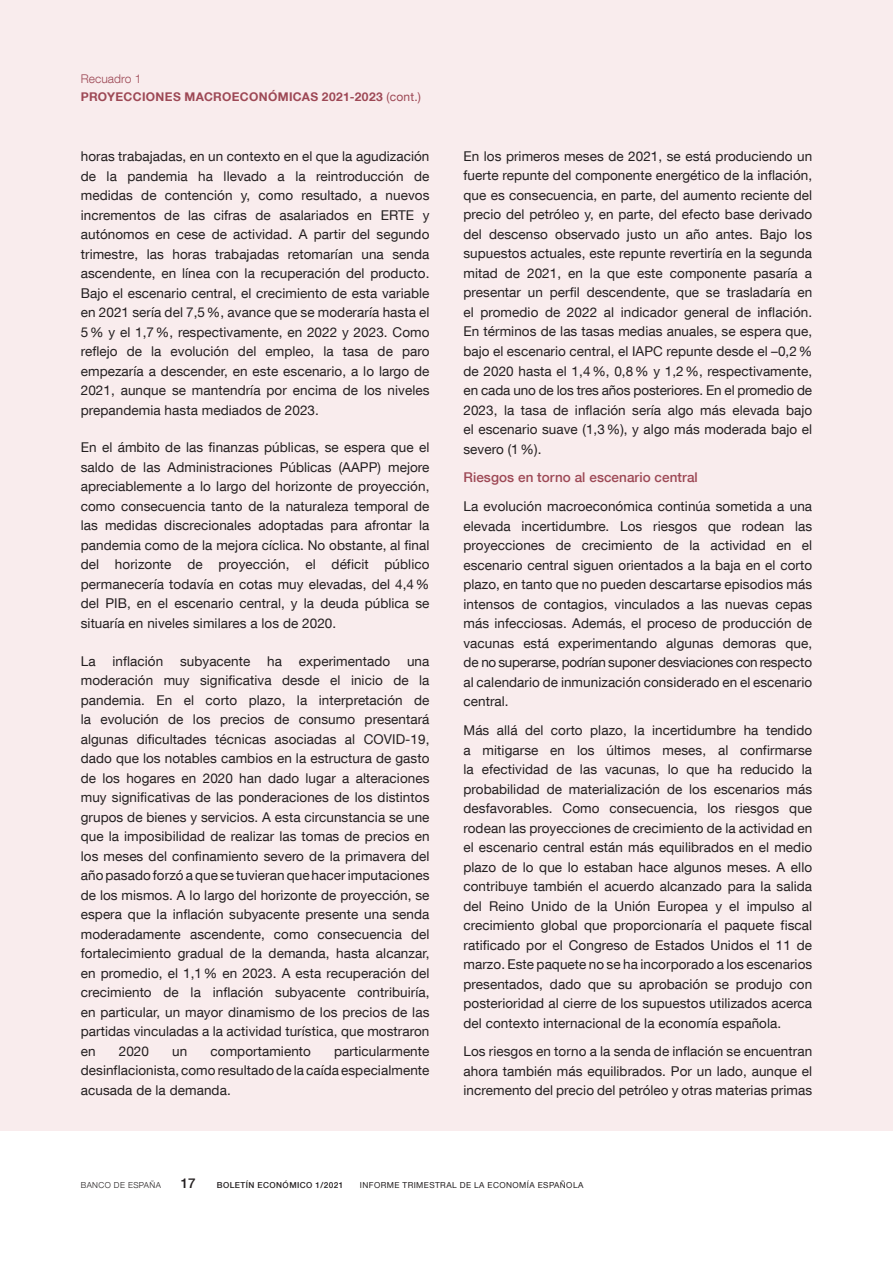
<style>
.page{position:relative;width:893px;height:1263px;background:#fff}
.page>*{position:absolute;margin:0;border:0;box-sizing:border-box;transform-origin:0 0}
.Texto_recuadro{font:13.5px/19.5px "Bd E Neue Helvetica";letter-spacing:.005em;color:#231f20;text-align:justify}
.Ladillo_recuadro_1{font:500 13.5px "Bd E Neue Helvetica";letter-spacing:.005em;color:#9d4855}
.t1{font:500 13.5px "Bd E Neue Helvetica";color:#231f20}
.Título_recuadro{font:700 12px "Bd E Neue Helvetica";letter-spacing:.03em;color:#9d4855}
.Numero_recuadro{font:300 12px "Bd E Neue Helvetica";letter-spacing:.005em;color:#9d4855}
.t2{font:8.25px "Bd E Neue Helvetica";letter-spacing:.05em;color:#231f20}
.t3{font:500 8.25px "Bd E Neue Helvetica";letter-spacing:.05em;color:#231f20}
.t4{font:300 8.25px "Bd E Neue Helvetica";letter-spacing:.05em;color:#231f20}
.s1{font-weight:400}
</style>
<div class="page">
<div style="left:0;top:0;width:893px;height:1131px;background:#f9eced"></div>
<p class="Numero_recuadro" style="left:81px;top:72px;width:62px">Recuadro 1</p>
<p class="Título_recuadro" style="left:81px;top:90px;width:342px">PROYECCIONES MACROECONÓMICAS 2021-2023 <span class="s1">(cont.)</span></p>
<p class="Texto_recuadro" style="left:81px;top:146px;width:350px">horas trabajadas, en un contexto en el que la agudización de la pandemia ha llevado a la reintroducción de medidas de contención y, como resultado, a nuevos incrementos de las cifras de asalariados en ERTE y autónomos en cese de actividad. A partir del segundo trimestre, las horas trabajadas retomarían una senda ascendente, en línea con la recuperación del producto.<br>Bajo el escenario central, el crecimiento de esta variable en 2021 sería del 7,5%, avance que se moderaría hasta el 5% y el 1,7%, respectivamente, en 2022 y 2023. Como reflejo de la evolución del empleo, la tasa de paro empezaría a descender, en este escenario, a lo largo de 2021, aunque se mantendría por encima de los niveles prepandemia hasta mediados de 2023.</p>
<p class="Texto_recuadro" style="left:81px;top:437px;width:350px">En el ámbito de las finanzas públicas, se espera que el saldo de las Administraciones Públicas (AAPP) mejore apreciablemente a lo largo del horizonte de proyección, como consecuencia tanto de la naturaleza temporal de las medidas discrecionales adoptadas para afrontar la pandemia como de la mejora cíclica. No obstante, al final del horizonte de proyección, el déficit público permanecería todavía en cotas muy elevadas, del 4,4% del PIB, en el escenario central, y la deuda pública se situaría en niveles similares a los de 2020.</p>
<p class="Texto_recuadro" style="left:81px;top:651px;width:350px">La inflación subyacente ha experimentado una moderación muy significativa desde el inicio de la pandemia. En el corto plazo, la interpretación de la evolución de los precios de consumo presentará algunas dificultades técnicas asociadas al COVID-19, dado que los notables cambios en la estructura de gasto de los hogares en 2020 han dado lugar a alteraciones muy significativas de las ponderaciones de los distintos grupos de bienes y servicios. A esta circunstancia se une que la imposibilidad de realizar las tomas de precios en los meses del confinamiento severo de la primavera del año pasado forzó a que se tuvieran que hacer imputaciones de los mismos. A lo largo del horizonte de proyección, se espera que la inflación subyacente presente una senda moderadamente ascendente, como consecuencia del fortalecimiento gradual de la demanda, hasta alcanzar, en promedio, el 1,1% en 2023. A esta recuperación del crecimiento de la inflación subyacente contribuiría, en particular, un mayor dinamismo de los precios de las partidas vinculadas a la actividad turística, que mostraron en</p>
<p class="Texto_recuadro" style="left:81px;top:1041px;width:350px;text-indent:253px">particularmente desinflacionista, como resultado de la caída especialmente acusada de la demanda.</p>
<p class="Texto_recuadro" style="left:119px;top:1041px;width:32px">2020</p>
<p class="Texto_recuadro" style="left:172px;top:1041px;width:17px">un</p>
<p class="Texto_recuadro" style="left:211px;top:1041px;width:102px">comportamiento</p>
<p class="Texto_recuadro" style="left:463px;top:146px;width:350px">En los primeros meses de 2021, se está produciendo un fuerte repunte del componente energético de la inflación, que es consecuencia, en parte, del aumento reciente del precio del petróleo y, en parte, del efecto base derivado del descenso observado justo un año antes. Bajo los supuestos actuales, este repunte revertiría en la segunda mitad de 2021, en la que este componente pasaría a presentar un perfil descendente, que se trasladaría en el promedio de 2022 al indicador general de inflación.<br>En términos de las tasas medias anuales, se espera que, bajo el escenario central, el IAPC repunte desde el –0,2% de 2020 hasta el 1,4%, 0,8% y 1,2%, respectivamente, en cada uno de los tres años posteriores. En el promedio de 2023, la tasa de inflación sería algo más elevada bajo el escenario suave (1,3%), y algo más moderada bajo el severo (1%).</p>
<p class="Ladillo_recuadro_1" style="left:463px;top:469px;width:236px">Riesgos en torno al escenario central</p>
<p class="Texto_recuadro" style="left:463px;top:496px;width:350px">La evolución macroeconómica continúa sometida a una elevada incertidumbre. Los riesgos que rodean las proyecciones de crecimiento de la actividad en el escenario central siguen orientados a la baja en el corto plazo, en tanto que no pueden descartarse episodios más intensos de contagios, vinculados a las nuevas cepas más infecciosas. Además, el proceso de producción de vacunas está experimentando algunas demoras que, de no superarse, podrían suponer desviaciones con respecto al calendario de inmunización considerado en el escenario central.</p>
<p class="Texto_recuadro" style="left:463px;top:720px;width:350px">Más allá del corto plazo, la incertidumbre ha tendido a mitigarse en los últimos meses, al confirmarse la efectividad de las vacunas, lo que ha reducido la probabilidad de materialización de los escenarios más desfavorables. Como consecuencia, los riesgos que rodean las proyecciones de crecimiento de la actividad en el escenario central están más equilibrados en el medio plazo de lo que lo estaban hace algunos meses. A ello contribuye también el acuerdo alcanzado para la salida del Reino Unido de la Unión Europea y el impulso al crecimiento global que proporcionaría el paquete fiscal ratificado por el Congreso de Estados Unidos el 11 de marzo. Este paquete no se ha incorporado a los escenarios presentados, dado que su aprobación se produjo con posterioridad al cierre de los supuestos utilizados acerca del contexto internacional de la economía española.</p>
<p class="Texto_recuadro" style="left:463px;top:1041px;width:350px">Los riesgos en torno a la senda de inflación se encuentran ahora también más equilibrados. Por un lado, aunque el incremento del precio del petróleo y otras materias primas</p>
<p class="t4" style="left:81px;top:1180px;width:82px">BANCO DE ESPAÑA</p>
<p class="t1" style="left:181px;top:1175px;width:16px">17</p>
<p class="t3" style="left:217px;top:1180px;width:128px">BOLETÍN ECONÓMICO 1/2021</p>
<p class="t2" style="left:360px;top:1180px;width:225px">INFORME TRIMESTRAL DE LA ECONOMÍA ESPAÑOLA</p>
</div>
